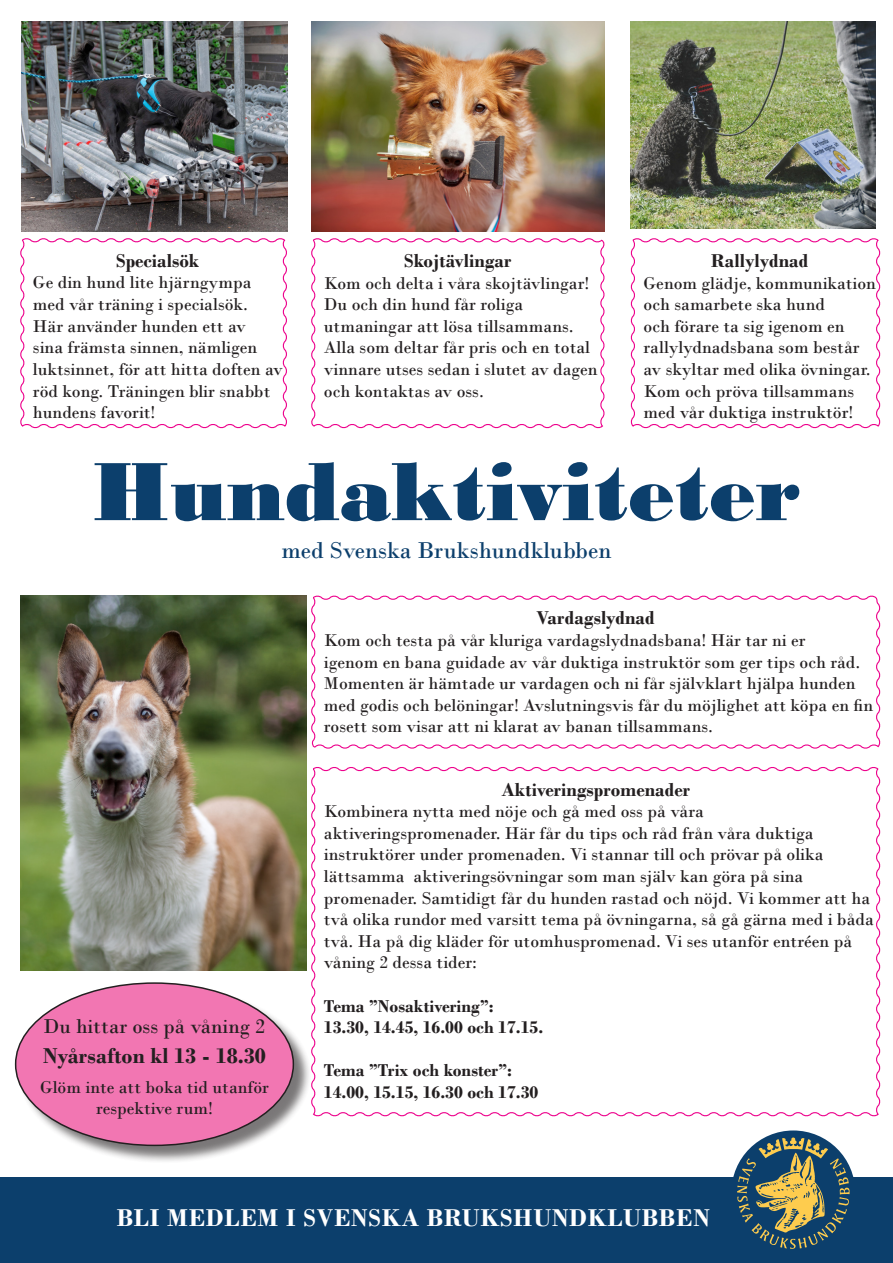
<style>
.page{position:relative;width:893px;height:1263px;background:#fff}
.page>*{position:absolute;margin:0;border:0;box-sizing:border-box;transform-origin:0 0}
.t1{font:87px "Bodoni MT Black";color:#0c3f6c}
.t2{font:700 25.5px "Bodoni";letter-spacing:.03em;color:#fff}
.t3{font:24px "Bodoni";color:#0c3f6c}
.t4{font:700 22.5px "Bodoni";color:#231f20}
.t5{font:21px "Bodoni";color:#231f20}
.t6{font:700 19.5px "Bodoni";color:#231f20}
.t7{font:18px/21.6px "Bodoni";color:#231f20}
.t8{font:700 18px "Bodoni";color:#231f20}
</style>
<div class="page">
<div style="left:0;top:1178px;width:893px;height:85px;background:#0c3f6c"></div>
<div style="left:731px;top:1130px;width:124px;height:124px;background:#0c3f6c;border-radius:50%"></div>
<svg style="left:737px;top:1137px;width:113px;height:112px"></svg>
<svg style="left:311px;top:238px;width:294px;height:191px"></svg>
<svg style="left:630px;top:238px;width:251px;height:191px"></svg>
<svg style="left:20px;top:238px;width:267px;height:191px"></svg>
<svg style="left:311px;top:595px;width:570px;height:154px"></svg>
<svg style="left:311px;top:767px;width:570px;height:350px"></svg>
<img style="left:311px;top:21px;width:294px;height:211px">
<img style="left:631px;top:21px;width:244px;height:208px">
<img style="left:22px;top:21px;width:265px;height:211px">
<div style="left:18px;top:986px;width:294px;height:178px;background:#231f20;opacity:.75"></div>
<div style="left:16px;top:983px;width:277px;height:162px;background:#f276b2;border-radius:50%"></div>
<img style="left:20px;top:596px;width:286px;height:374px">
<p class="t6" style="left:116px;top:249px;width:85px">Specialsök</p>
<p class="t7" style="left:33px;top:272px;width:251px">Ge din hund lite hjärngympa med vår träning i specialsök.<br>Här använder hunden ett av<br>sina främsta sinnen, nämligen luktsinnet, för att hitta doften av röd kong. Träningen blir snabbt hundens favorit!</p>
<p class="t6" style="left:404px;top:249px;width:109px">Skojtävlingar</p>
<p class="t7" style="left:324px;top:272px;width:275px">Kom och delta i våra skojtävlingar!<br>Du och din hund får roliga utmaningar att lösa tillsammans.<br>Alla som deltar får pris och en total vinnare utses sedan i slutet av dagen och kontaktas av oss.</p>
<p class="t6" style="left:711px;top:249px;width:99px">Rallylydnad</p>
<p class="t7" style="left:644px;top:272px;width:234px">Genom glädje, kommunikation och samarbete ska hund<br>och förare ta sig igenom en rallylydnadsbana som består av skyltar med olika övningar.<br>Kom och pröva tillsammans med vår duktiga instruktör!</p>
<p class="t1" style="left:92px;top:440px;width:711px">Hundaktiviteter</p>
<p class="t3" style="left:281px;top:536px;width:332px">med Svenska Brukshundklubben</p>
<p class="t5" style="left:44px;top:1014px;width:223px">Du hittar oss på våning 2</p>
<p class="t4" style="left:43px;top:1043px;width:224px">Nyårsafton kl 13 - 18.30</p>
<p class="t7" style="left:40px;top:1077px;width:230px;line-height:21px;text-align:center">Glöm inte att boka tid utanför respektive rum!</p>
<p class="t6" style="left:537px;top:606px;width:120px">Vardagslydnad</p>
<p class="t7" style="left:324px;top:629px;width:551px">Kom och testa på vår kluriga vardagslydnadsbana! Här tar ni er<br>igenom en bana guidade av vår duktiga instruktör som ger tips och råd.<br>Momenten är hämtade ur vardagen och ni får självklart hjälpa hunden med godis och belöningar! Avslutningsvis får du möjlighet att köpa en fin rosett som visar att ni klarat av banan tillsammans.</p>
<p class="t6" style="left:501px;top:778px;width:190px">Aktiveringspromenader</p>
<p class="t7" style="left:324px;top:801px;width:552px">Kombinera nytta med nöje och gå med oss på våra aktiveringspromenader. Här får du tips och råd från våra duktiga instruktörer under promenaden. Vi stannar till och prövar på olika lättsamma aktiveringsövningar som man själv kan göra på sina promenader. Samtidigt får du hunden rastad och nöjd. Vi kommer att ha två olika rundor med varsitt tema på övningarna, så gå gärna med i båda två. Ha på dig kläder för utomhuspromenad. Vi ses utanför entréen på våning 2 dessa tider:</p>
<p class="t8" style="left:324px;top:995px;width:171px">Tema ”Nosaktivering”:</p>
<p class="t8" style="left:324px;top:1017px;width:221px">13.30, 14.45, 16.00 och 17.15.</p>
<p class="t8" style="left:324px;top:1060px;width:190px">Tema ”Trix och konster”:</p>
<p class="t8" style="left:324px;top:1081px;width:216px">14.00, 15.15, 16.30 och 17.30</p>
<p class="t2" style="left:117px;top:1202px;width:595px">BLI MEDLEM I SVENSKA BRUKSHUNDKLUBBEN</p>
</div>
